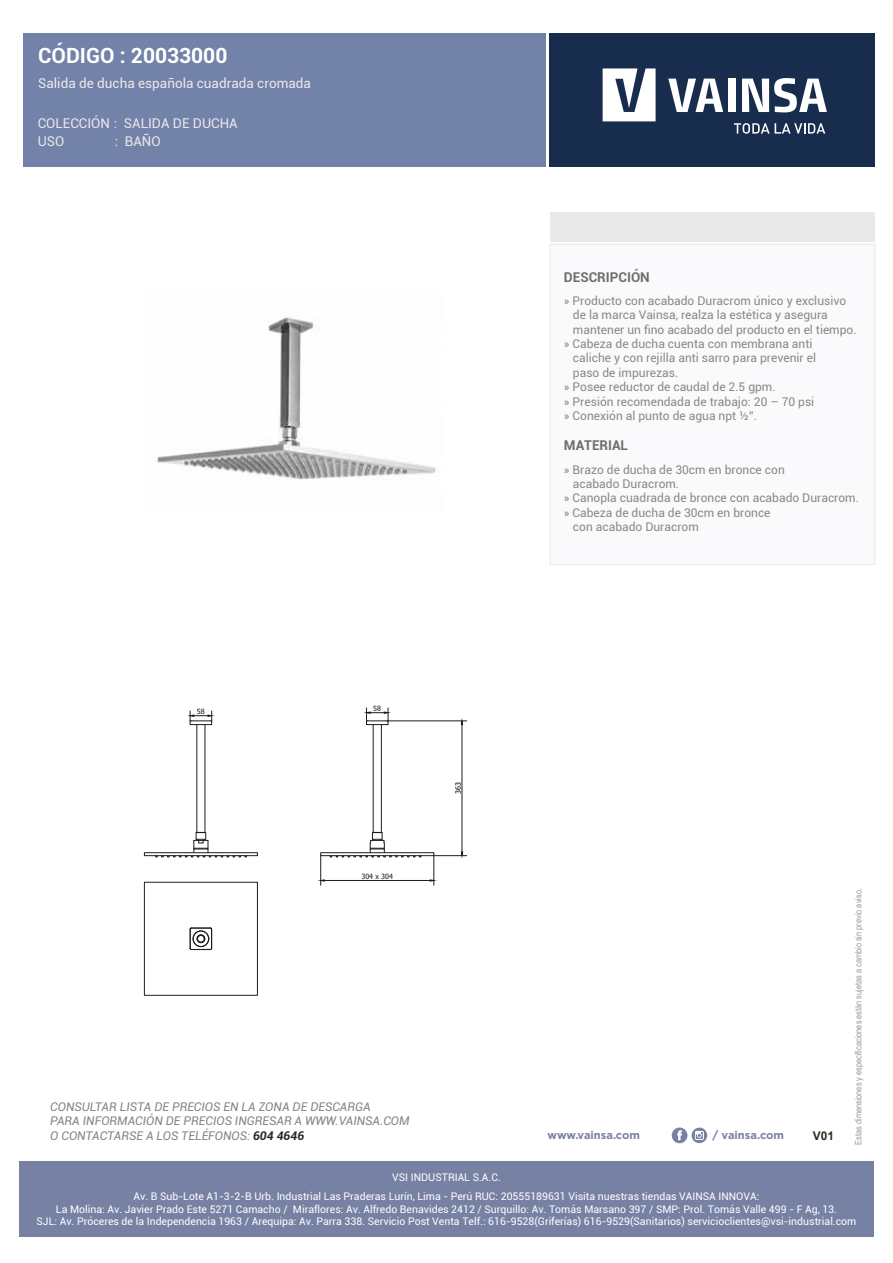
<style>
.page{position:relative;width:893px;height:1263px;background:#fff}
.page>*{position:absolute;margin:0;border:0;box-sizing:border-box;transform-origin:0 0}
.t1{font:700 21px "Roboto";color:#fff}
.t2{font:13.5px "Roboto";color:#eceaea}
.t3{font:13.5px "Roboto";color:#eae9e9}
.t4{font:700 13.5px "Roboto";color:#706d6e}
.t5{font:700 13.5px "Roboto";color:#726d6e}
.t6{font:12px "Roboto";color:#888988}
.t7{font:italic 12px/14.4px "Roboto";color:#838483}
.t8{font:700 12px "Arial";color:#2f2e22}
.t9{font:700 11.1px "Gotham";color:#7781a4}
.t10{font:10.5px/18.8px "Roboto";color:#fff;text-align:center}
.t11{font:9px "Arial Narrow";color:#999b9f}
.t12{font:7.2px "Tahoma";color:#1d1d1b}
.t13{font:7.2px "Tahoma";color:#010101}
.s1{font-weight:700;color:#2d2825}
</style>
<div class="page">
<div style="left:550px;top:213px;width:325px;height:29px;background:#eae9e9"></div>
<div style="left:23px;top:34px;width:522px;height:133px;background:#7282a8"></div>
<div style="left:550px;top:244px;width:325px;height:321px;background:#faf9fb;border:1px solid #eae9e9"></div>
<svg style="left:672px;top:1127px;width:35px;height:16px"></svg>
<div style="left:19px;top:1161px;width:854px;height:75px;background:#7781a4"></div>
<div style="left:549px;top:34px;width:326px;height:133px;background:#182d4d"></div>
<svg style="left:603px;top:68px;width:53px;height:53px"></svg>
<svg style="left:668px;top:79px;width:55px;height:33px"></svg>
<div style="left:728px;top:79px;width:7px;height:33px;background:#fff"></div>
<svg style="left:742px;top:78px;width:85px;height:34px"></svg>
<svg style="left:734px;top:123px;width:91px;height:11px"></svg>
<img style="left:157px;top:300px;width:286px;height:180px">
<div style="left:144px;top:852px;width:114px;height:4px;border:1px solid #1d1d1b"></div>
<div style="left:320px;top:852px;width:114px;height:4px;border:1px solid #1d1d1b"></div>
<div style="left:373px;top:724px;width:9px;height:109px;border:1px solid #1d1d1b"></div>
<div style="left:144px;top:882px;width:114px;height:114px;border:1px solid #1d1d1b"></div>
<svg style="left:189px;top:927px;width:23px;height:23px"></svg>
<div style="left:197px;top:935px;width:8px;height:7px;border:1px solid #1d1d1b;border-radius:50%"></div>
<div style="left:197px;top:935px;width:8px;height:8px;border:1px solid #1d1d1b;border-radius:50%"></div>
<div style="left:197px;top:934px;width:8px;height:9px;border:1px solid #1d1d1b;border-radius:50%"></div>
<div style="left:193px;top:931px;width:16px;height:16px;border:1px solid #1d1d1b;border-radius:50%"></div>
<div style="left:193px;top:930px;width:16px;height:17px;border:1px solid #1d1d1b;border-radius:50%"></div>
<hr style="left:387px;top:720px;width:80px;height:1px;background:#1d1d1b">
<hr style="left:434px;top:855px;width:33px;height:1px;background:#1d1d1b">
<hr style="left:462px;top:725px;width:1px;height:127px;background:#1d1d1b">
<svg style="left:461px;top:718px;width:3px;height:7px"></svg>
<svg style="left:461px;top:851px;width:3px;height:8px"></svg>
<hr style="left:324px;top:880px;width:106px;height:1px;background:#1d1d1b">
<svg style="left:318px;top:832px;width:104px;height:53px"></svg>
<svg style="left:429px;top:856px;width:10px;height:29px"></svg>
<svg style="left:155px;top:711px;width:92px;height:146px"></svg>
<svg style="left:364px;top:708px;width:29px;height:17px"></svg>
<h1 class="t1" style="left:38px;top:41px;width:191px">CÓDIGO : 20033000</h1>
<p class="t2" style="left:38px;top:73px;width:274px">Salida de ducha española cuadrada cromada</p>
<p class="t3" style="left:38px;top:113px;width:202px">COLECCIÓN : SALIDA DE DUCHA</p>
<p class="t3" style="left:38px;top:132px;width:28px">USO</p>
<p class="t3" style="left:115px;top:132px;width:47px">: BAÑO</p>
<p class="t12" style="left:197px;top:707px;width:9px">58</p>
<p class="t12" style="left:373px;top:704px;width:9px">58</p>
<p class="t12" style="left:361px;top:872px;width:33px">304 x 304</p>
<p class="t13" style="left:453px;top:794px;width:13px;rotate:-90deg">363</p>
<p class="t4" style="left:564px;top:268px;width:87px">DESCRIPCIÓN</p>
<p class="t6" style="left:564px;top:292px;width:284px">» Producto con acabado Duracrom único y exclusivo</p>
<p class="t6" style="left:573px;top:307px;width:256px">de la marca Vainsa, realza la estética y asegura</p>
<p class="t6" style="left:573px;top:321px;width:285px">mantener un fino acabado del producto en el tiempo.</p>
<p class="t6" style="left:564px;top:335px;width:250px">» Cabeza de ducha cuenta con membrana anti</p>
<p class="t6" style="left:573px;top:350px;width:245px">caliche y con rejilla anti sarro para prevenir el</p>
<p class="t6" style="left:573px;top:364px;width:107px">paso de impurezas.</p>
<p class="t6" style="left:564px;top:379px;width:213px">» Posee reductor de caudal de 2.5 gpm.</p>
<p class="t6" style="left:564px;top:393px;width:252px">» Presión recomendada de trabajo: 20 – 70 psi</p>
<p class="t6" style="left:564px;top:407px;width:195px">» Conexión al punto de agua npt ½”.</p>
<p class="t5" style="left:564px;top:436px;width:66px">MATERIAL</p>
<p class="t6" style="left:564px;top:461px;width:222px">» Brazo de ducha de 30cm en bronce con</p>
<p class="t6" style="left:573px;top:475px;width:108px">acabado Duracrom.</p>
<p class="t6" style="left:564px;top:490px;width:297px">» Canopla cuadrada de bronce con acabado Duracrom.</p>
<p class="t6" style="left:564px;top:504px;width:208px">» Cabeza de ducha de 30cm en bronce</p>
<p class="t6" style="left:573px;top:518px;width:127px">con acabado Duracrom</p>
<p class="t11" style="left:852px;top:1145px;width:258px;rotate:-90deg">Estas dimensiones y especificaciones están sujetas a cambio sin previo aviso.</p>
<p class="t7" style="left:50px;top:1099px;width:361px">CONSULTAR LISTA DE PRECIOS EN LA ZONA DE DESCARGA<br>PARA INFORMACIÓN DE PRECIOS INGRESAR A WWW.VAINSA.COM<br>O CONTACTARSE A LOS TELÉFONOS: <span class="s1">604 4646</span></p>
<p class="t9" style="left:548px;top:1128px;width:94px">www.vainsa.com</p>
<p class="t9" style="left:712px;top:1128px;width:73px">/ vainsa.com</p>
<p class="t10" style="left:134px;top:1168px;width:627px">VSI INDUSTRIAL S.A.C.<br>Av. B Sub-Lote A1-3-2-B Urb. Industrial Las Praderas Lurín, Lima - Perú RUC: 20555189631 Visita nuestras tiendas VAINSA INNOVA:</p>
<p class="t10" style="left:37px;top:1202px;width:821px;line-height:12.6px">La Molina: Av. Javier Prado Este 5271 Camacho / Miraflores: Av. Alfredo Benavides 2412 / Surquillo: Av. Tomás Marsano 397 / SMP: Prol. Tomás Valle 499 - F Ag, 13.<br>SJL: Av. Próceres de la Independencia 1963 / Arequipa: Av. Parra 338. Servicio Post Venta Telf.: 616-9528(Griferías) 616-9529(Sanitarios) servicioclientes@vsi-industrial.com</p>
<p class="t8" style="left:813px;top:1127px;width:23px">V01</p>
</div>
